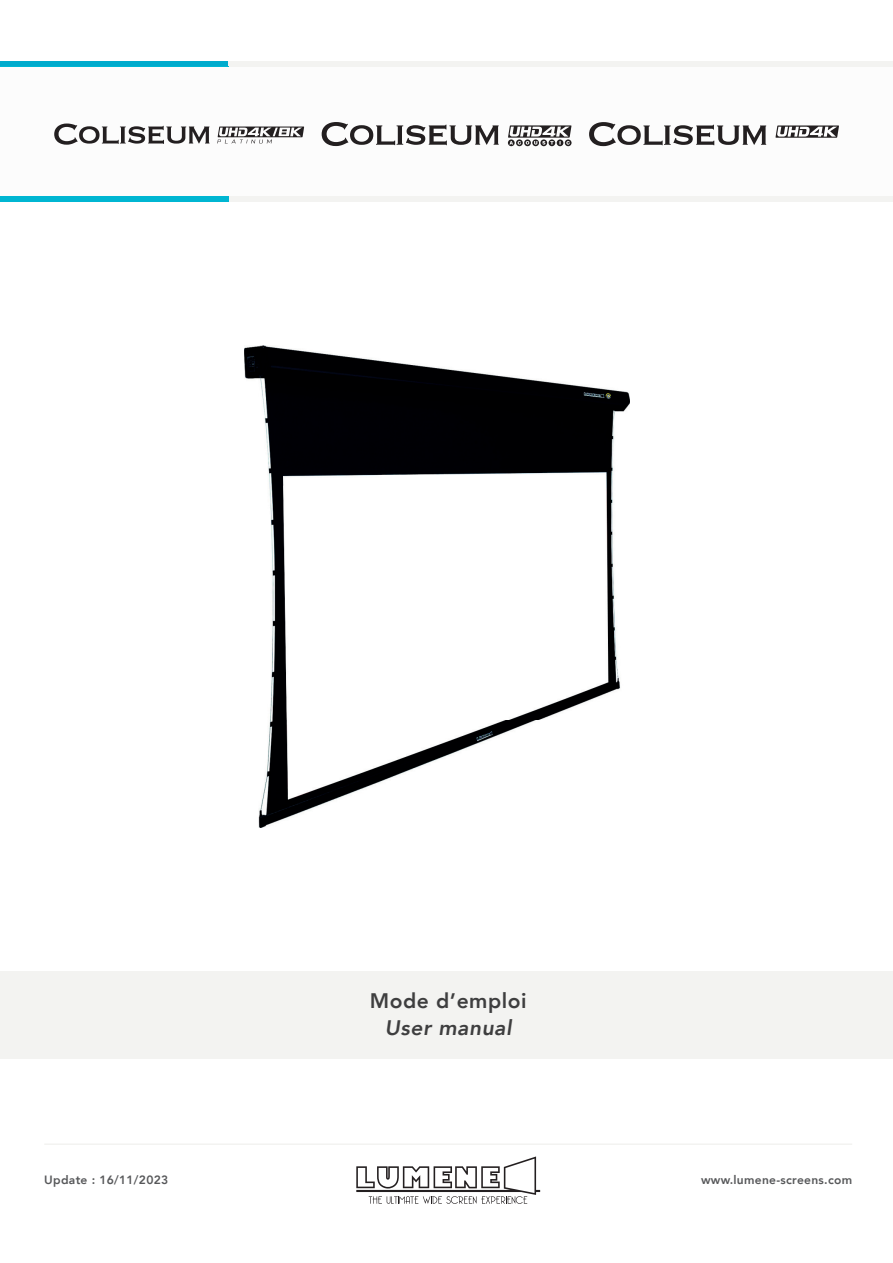
<style>
.page{position:relative;width:893px;height:1263px;background:#fff}
.page>*{position:absolute;margin:0;border:0;box-sizing:border-box;transform-origin:0 0}
.t1{font:800 21px "Avenir";letter-spacing:.025em;color:#3e3e3f}
.t2{font:italic 800 21px "Avenir";letter-spacing:.025em;color:#3e3e3f}
.t3{font:800 12px "Avenir";letter-spacing:.025em;color:#57585a}
</style>
<div class="page">
<svg style="left:356px;top:1156px;width:184px;height:48px"></svg>
<div style="left:228px;top:61px;width:665px;height:5px;background:#f3f3f1"></div>
<div style="left:0;top:61px;width:228px;height:5px;background:#00abcd"></div>
<hr style="left:44px;top:1143px;width:808px;height:2px;background:#f3f3f1">
<svg style="left:0;top:123px;width:893px;height:74px"></svg>
<div style="left:228px;top:197px;width:665px;height:5px;background:#f3f3f1"></div>
<div style="left:0;top:197px;width:228px;height:5px;background:#00b6d2"></div>
<hr style="left:228px;top:66px;width:665px;height:1px;background:#f3f3f1">
<hr style="left:0;top:66px;width:228px;height:1px;background:#00b6d2">
<div style="left:0;top:971px;width:893px;height:88px;background:#f3f3f1"></div>
<img style="left:244px;top:346px;width:385px;height:482px">
<svg style="left:54px;top:124px;width:155px;height:21px"></svg>
<svg style="left:217px;top:127px;width:87px;height:16px"></svg>
<svg style="left:322px;top:122px;width:177px;height:24px"></svg>
<svg style="left:508px;top:125px;width:64px;height:21px"></svg>
<svg style="left:589px;top:122px;width:177px;height:24px"></svg>
<svg style="left:775px;top:125px;width:64px;height:13px"></svg>
<h1 class="t1" style="left:370px;top:985px;width:158px">Mode d’emploi</h1>
<h1 class="t2" style="left:385px;top:1015px;width:128px">User manual</h1>
<p class="t3" style="left:44px;top:1171px;width:126px">Update : 16/11/2023</p>
<p class="t3" style="left:701px;top:1171px;width:153px">www.lumene-screens.com</p>
</div>
